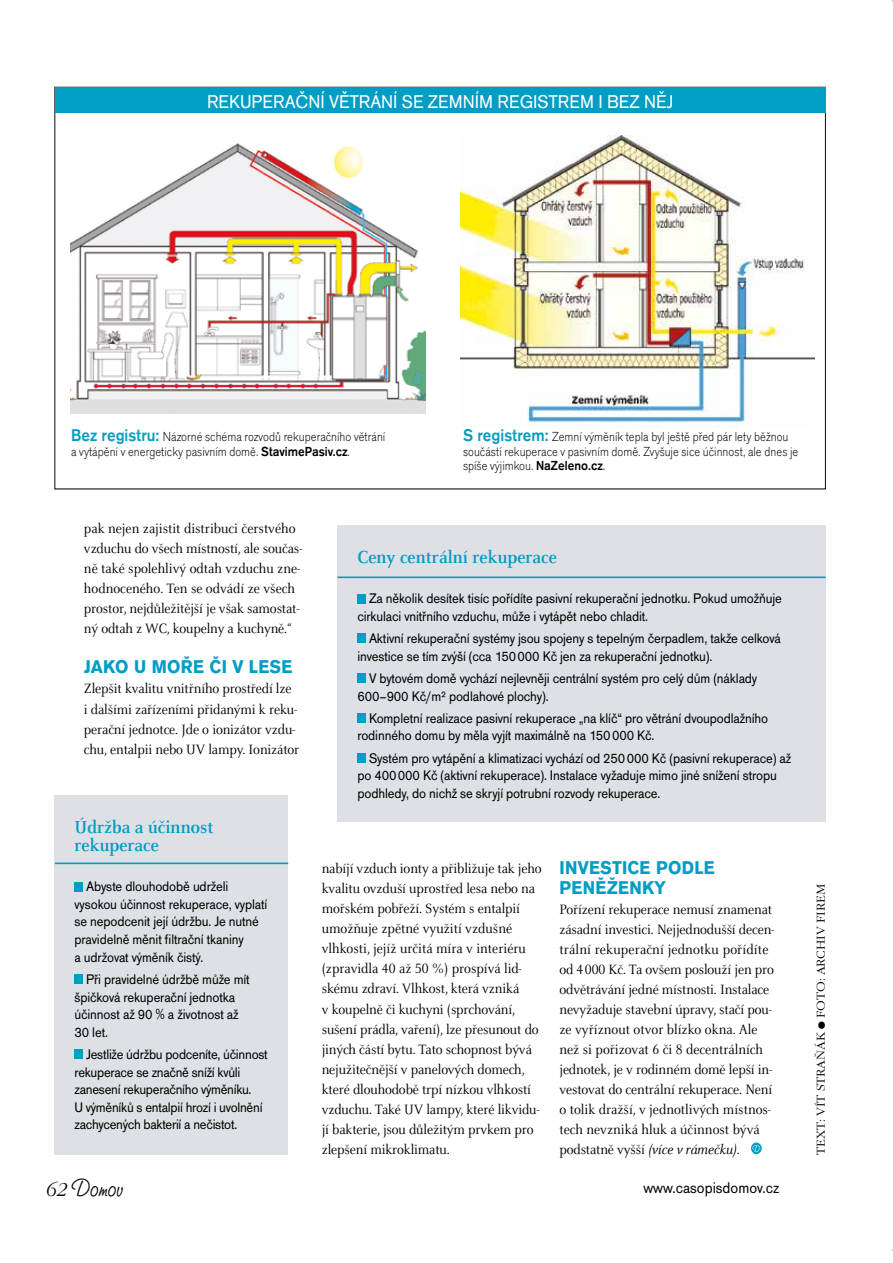
<style>
.page{position:relative;width:893px;height:1263px;background:#fff}
.page>*{position:absolute;margin:0;border:0;box-sizing:border-box;transform-origin:0 0}
.t1{font:28.8px "Studio Script Itc DCE Alter";color:#000;scale:.92 1}
.t2{font:700 19.2px/17.7px "Celeste CE";color:#009dc5;scale:.92 1}
.t3{font:19.2px "Accius TOT";color:#fff;scale:.92 1}
.t4{font:700 19.2px/20.1px "Accius TOT";letter-spacing:.015em;color:#009dc5;scale:.92 1}
.t5{font:16.05px "Accius TOT";color:#000;scale:.92 1}
.t6{font:14.85px/20.1px "Celeste Num CE";letter-spacing:-.01em;color:#000;scale:.92 1}
.t7{font:14.4px/17.7px "Accius TOT";letter-spacing:-.01em;color:#000;scale:.92 1}
.t8{font:300 13.65px/14.4px "Accius TOT";color:#000;scale:.92 1}
.t9{font:300 11.85px "Garamond Itc TCE";color:#000;scale:1.08 1}
.s1{font-family:"Accius TCE";font-weight:500;font-size:17.7px;color:#009dc5}
.s2{font-weight:500}
.s3{font-style:italic}
.s4{font-family:"Studio Script Itc DCE Alter";font-size:11.7px;color:#fff}
.s5{font-family:"Garamond Itc TCE";font-weight:300;font-style:italic;font-size:19.2px}
</style>
<div class="page">
<img style="left:71px;top:143px;width:354px;height:271px">
<img style="left:460px;top:135px;width:355px;height:293px">
<div style="left:55px;top:87px;width:771px;height:25px;background:#009dc5"></div>
<div style="left:337px;top:525px;width:489px;height:296px;background:#dde0e4"></div>
<div style="left:357px;top:594px;width:9px;height:9px;background:#009dc5"></div>
<div style="left:357px;top:634px;width:9px;height:9px;background:#009dc5"></div>
<div style="left:357px;top:674px;width:9px;height:9px;background:#009dc5"></div>
<div style="left:357px;top:713px;width:9px;height:10px;background:#009dc5"></div>
<div style="left:357px;top:753px;width:9px;height:9px;background:#009dc5"></div>
<hr style="left:337px;top:576px;width:489px;height:2px;background:#009dc5">
<div style="left:55px;top:795px;width:233px;height:360px;background:#dde0e4"></div>
<div style="left:75px;top:882px;width:8px;height:9px;background:#009dc5"></div>
<div style="left:75px;top:974px;width:8px;height:10px;background:#009dc5"></div>
<div style="left:75px;top:1049px;width:8px;height:10px;background:#009dc5"></div>
<hr style="left:55px;top:862px;width:233px;height:2px;background:#009dc5">
<div style="left:751px;top:1142px;width:11px;height:12px;background:#009dc5;border-radius:50%"></div>
<p class="t3" style="left:207px;top:91px;width:508px">REKUPERAČNÍ VĚTRÁNÍ SE ZEMNÍM REGISTREM I BEZ NĚJ</p>
<p class="t8" style="left:71px;top:430px;width:343px"><span class="s1">Bez registru:</span> Názorné schéma rozvodů rekuperačního větrání a vytápění v energeticky pasivním domě. <span class="s2">StavimePasiv.cz</span>.</p>
<p class="t8" style="left:463px;top:430px;width:366px"><span class="s1">S registrem:</span> Zemní výměník tepla byl ještě před pár lety běžnou součástí rekuperace v pasivním domě. Zvyšuje sice účinnost, ale dnes je spíše výjimkou. <span class="s2">NaZeleno.cz</span>.</p>
<p class="t6" style="left:84px;top:519px;width:239px">pak nejen zajistit distribuci čerstvého vzduchu do všech místností, ale součas&shy;ně také spolehlivý odtah vzduchu zne&shy;hodnoceného. Ten se odvádí ze všech prostor, nejdůležitější je však samostat&shy;ný odtah z WC, koupelny a kuchyně.“</p>
<p class="t4" style="left:84px;top:657px;width:228px">JAKO U MOŘE ČI V LESE</p>
<p class="t6" style="left:84px;top:679px;width:236px">Zlepšit kvalitu vnitřního prostředí lze<br>i dalšími zařízeními přidanými k reku&shy;perační jednotce. Jde o ionizátor vzdu&shy;chu, entalpii nebo UV lampy. Ionizátor</p>
<p class="t2" style="left:75px;top:819px;width:152px">Údržba a účinnost rekuperace</p>
<p class="t7" style="left:75px;top:878px;width:211px;text-indent:12px">Abyste dlouhodobě udrželi vysokou účinnost rekuperace, vyplatí se nepodcenit její údržbu. Je nutné pravidelně měnit filtrační tkaniny<br>a udržovat výměník čistý.</p>
<p class="t7" style="left:75px;top:970px;width:192px;text-indent:12px">Při pravidelné údržbě může mít špičková rekuperační jednotka účinnost až 90 % a životnost až<br>30 let.</p>
<p class="t7" style="left:75px;top:1045px;width:212px;text-indent:12px">Jestliže údržbu podceníte, účinnost rekuperace se značně sníží kvůli zanesení rekuperačního výměníku.<br>U výměníků s entalpií hrozí i uvolnění zachycených bakterií a nečistot.</p>
<p class="t2" style="left:357px;top:549px;width:218px">Ceny centrální rekuperace</p>
<p class="t7" style="left:357px;top:590px;width:463px;text-indent:12px">Za několik desítek tisíc pořídíte pasivní rekuperační jednotku. Pokud umožňuje cirkulaci vnitřního vzduchu, může i vytápět nebo chladit.</p>
<p class="t7" style="left:357px;top:630px;width:462px;text-indent:12px">Aktivní rekuperační systémy jsou spojeny s tepelným čerpadlem, takže celková investice se tím zvýší (cca 150000 Kč jen za rekuperační jednotku).</p>
<p class="t7" style="left:357px;top:669px;width:436px;text-indent:12px">V bytovém domě vychází nejlevněji centrální systém pro celý dům (náklady<br>600–900 Kč/m² podlahové plochy).</p>
<p class="t7" style="left:357px;top:709px;width:448px;text-indent:12px">Kompletní realizace pasivní rekuperace „na klíč“ pro větrání dvoupodlažního rodinného domu by měla vyjít maximálně na 150000 Kč.</p>
<p class="t7" style="left:357px;top:749px;width:473px;text-indent:12px">Systém pro vytápění a klimatizaci vychází od 250000 Kč (pasivní rekuperace) až po 400000 Kč (aktivní rekuperace). Instalace vyžaduje mimo jiné snížení stropu podhledy, do nichž se skryjí potrubní rozvody rekuperace.</p>
<p class="t6" style="left:322px;top:859px;width:241px">nabíjí vzduch ionty a přibližuje tak jeho kvalitu ovzduší uprostřed lesa nebo na mořském pobřeží. Systém s entalpií umožňuje zpětné využití vzdušné vlhkosti, jejíž určitá míra v interiéru (zpravidla 40 až 50 %) prospívá lid&shy;skému zdraví. Vlhkost, která vzniká<br>v koupelně či kuchyni (sprchování, sušení prádla, vaření), lze přesunout do jiných částí bytu. Tato schopnost bývá nejužitečnější v panelových domech, které dlouhodobě trpí nízkou vlhkostí vzduchu. Také UV lampy, které likvidu&shy;jí bakterie, jsou důležitým prvkem pro zlepšení mikroklimatu.</p>
<p class="t4" style="left:560px;top:858px;width:170px">INVESTICE PODLE<br>PENĚŽENKY</p>
<p class="t6" style="left:559px;top:900px;width:235px">Pořízení rekuperace nemusí znamenat zásadní investici. Nejjednodušší decen&shy;trální rekuperační jednotku pořídíte od 4000 Kč. Ta ovšem poslouží jen pro odvětrávání jedné místnosti. Instalace nevyžaduje stavební úpravy, stačí pou&shy;ze vyříznout otvor blízko okna. Ale než si pořizovat 6 či 8 decentrálních jednotek, je v rodinném domě lepší in&shy;vestovat do centrální rekuperace. Není o tolik dražší, v jednotlivých místnos&shy;tech nevzniká hluk a účinnost bývá podstatně vyšší <span class="s3">(více v rámečku)</span>. <span class="s4">D</span></p>
<h1 class="t1" style="left:46px;top:1172px;width:85px"><span class="s5">62</span> Domov</h1>
<p class="t5" style="left:643px;top:1178px;width:149px">www.casopisdomov.cz</p>
<p class="t9" style="left:814px;top:1155px;width:252px;rotate:-90deg">TEXT: VÍT STRAŇÁK ● FOTO: ARCHIV FIREM</p>
</div>
